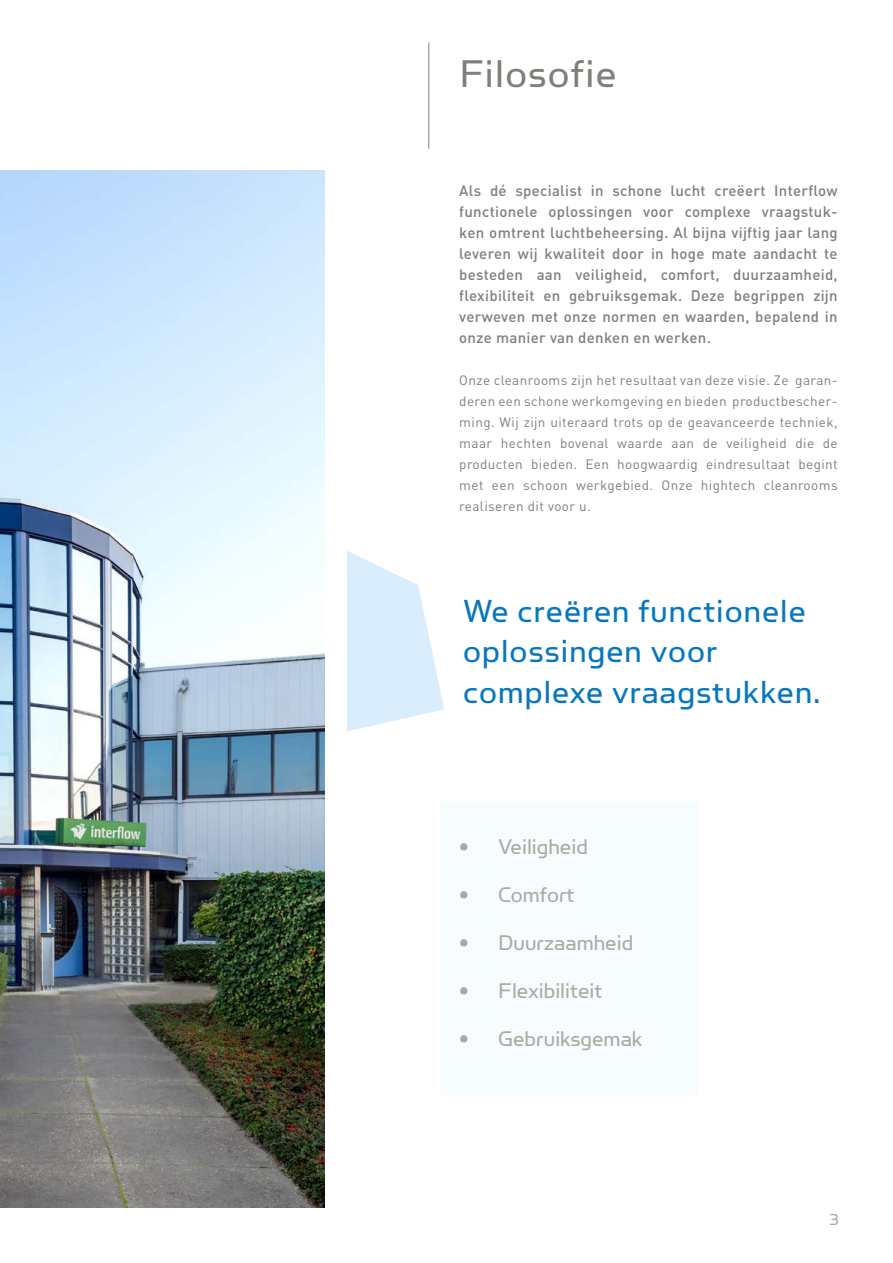
<style>
.page{position:relative;width:893px;height:1263px;background:#fff}
.page>*{position:absolute;margin:0;border:0;box-sizing:border-box;transform-origin:0 0}
.t1{font:43.5px "Simian Text Orangutan";letter-spacing:.03em;color:#807f79}
.t2{font:36px/40.8px "Simian Text Orangutan";letter-spacing:.03em;color:#0777bd}
.t3{font:24px "Simian Monofer";color:#acaba2}
.t4{font:18px "Simian Display Orangutan";color:#acaba2}
.t5{font:500 15px/21px "DIN";letter-spacing:.02em;color:#807f79;text-align:justify}
.t6{font:13.5px/21px "DIN";letter-spacing:.03em;color:#807f79;text-align:justify}
</style>
<div class="page">
<hr style="left:428px;top:43px;width:1px;height:106px;background:#acaba2">
<svg style="left:347px;top:551px;width:97px;height:180px"></svg>
<div style="left:440px;top:802px;width:257px;height:293px;background:#f7fcff"></div>
<img style="left:0;top:170px;width:324px;height:1038px">
<h1 class="t1" style="left:459px;top:50px;width:159px">Filosofie</h1>
<p class="t5" style="left:459px;top:180px;width:380px">Als dé specialist in schone lucht creëert Interflow functionele oplossingen voor complexe vraagstuk&shy;ken omtrent luchtbeheersing. Al bijna vijftig jaar lang leveren wij kwaliteit door in hoge mate aandacht te besteden aan veiligheid, comfort, duurzaamheid, flexibiliteit en gebruiksgemak. Deze begrippen zijn verweven met onze normen en waarden, bepalend in onze manier van denken en werken.</p>
<p class="t6" style="left:459px;top:370px;width:380px">Onze cleanrooms zijn het resultaat van deze visie. Ze garan&shy;deren een schone werkomgeving en bieden productbescher&shy;ming. Wij zijn uiteraard trots op de geavanceerde techniek, maar hechten bovenal waarde aan de veiligheid die de producten bieden. Een hoogwaardig eindresultaat begint met een schoon werkgebied. Onze hightech cleanrooms realiseren dit voor u.</p>
<h2 class="t2" style="left:463px;top:589px;width:359px">We creëren functionele oplossingen voor complexe vraagstukken.</h2>
<h3 class="t3" style="left:459px;top:834px;width:130px">• Veiligheid</h3>
<h3 class="t3" style="left:459px;top:882px;width:117px">• Comfort</h3>
<h3 class="t3" style="left:459px;top:930px;width:175px">• Duurzaamheid</h3>
<h3 class="t3" style="left:459px;top:978px;width:145px">• Flexibiliteit</h3>
<h3 class="t3" style="left:459px;top:1026px;width:185px">• Gebruiksgemak</h3>
<p class="t4" style="left:829px;top:1210px;width:11px">3</p>
</div>
